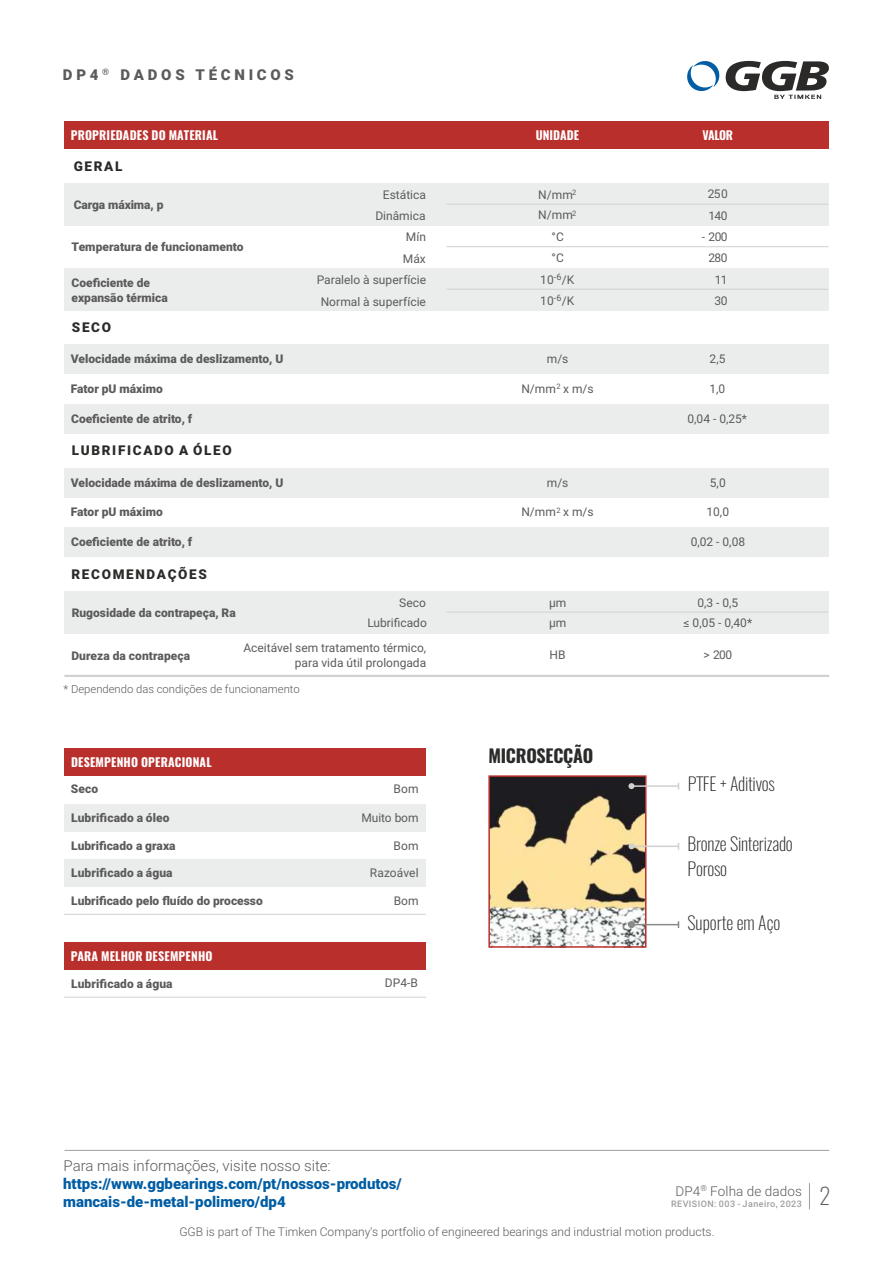
<style>
.page{position:relative;width:893px;height:1263px;background:#fff}
.page>*{position:absolute;margin:0;border:0;box-sizing:border-box;transform-origin:0 0}
.t1{font:200 22.5px "Oswald";color:#5b5b5b}
.t2{font:200 18px/24.5px "Oswald";letter-spacing:-.015em;color:#2b2a29}
.t3{font:700 18px "Oswald";letter-spacing:-.015em;color:#2b2a29}
.t4{font:900 15px/18px "Roboto";color:#005da4}
.t5{font:300 15px "Roboto";color:#5b5b5b}
.t6{font:900 15px "Roboto";letter-spacing:.25em;color:#5b5b5b}
.t7{font:900 13.5px "Roboto";letter-spacing:.125em;color:#2b2a29}
.t8{font:300 13.5px "Roboto";letter-spacing:.01em;color:#5b5b5b}
.t9{font:900 12px/15px "Roboto";color:#5b5b5b}
.t10{font:12px/20.2px "Roboto";color:#5b5b5b;text-align:right}
.t11{font:300 12px "Roboto";color:#5b5b5b}
.t12{font:700 12px "Oswald";letter-spacing:.015em;color:#fefefe}
.t13{font:300 11.25px "Roboto";color:#5b5b5b}
.t14{font:500 9px "Roboto";letter-spacing:.05em;color:#9d9e9e}
.t15{font:9px "Roboto";color:#5b5b5b}
.t16{font:7.5px "Roboto";color:#5b5b5b}
</style>
<div class="page">
<div style="left:64px;top:591px;width:764px;height:42px;background:#ebecec"></div>
<div style="left:64px;top:404px;width:764px;height:30px;background:#ebecec"></div>
<div style="left:64px;top:527px;width:764px;height:30px;background:#ebecec"></div>
<div style="left:64px;top:344px;width:764px;height:30px;background:#ebecec"></div>
<div style="left:64px;top:468px;width:764px;height:29px;background:#ebecec"></div>
<div style="left:64px;top:183px;width:764px;height:42px;background:#ebecec"></div>
<div style="left:64px;top:268px;width:764px;height:42px;background:#ebecec"></div>
<div style="left:64px;top:121px;width:765px;height:28px;background:#b92f2c"></div>
<hr style="left:446px;top:246px;width:382px;height:1px;background:#cfd0d0">
<hr style="left:446px;top:612px;width:382px;height:1px;background:#cfd0d0">
<hr style="left:446px;top:289px;width:382px;height:1px;background:#cfd0d0">
<hr style="left:446px;top:204px;width:382px;height:1px;background:#cfd0d0">
<hr style="left:64px;top:675px;width:765px;height:2px;background:#cfd0d0">
<div style="left:64px;top:859px;width:362px;height:28px;background:#ebecec"></div>
<div style="left:64px;top:804px;width:362px;height:27px;background:#ebecec"></div>
<div style="left:64px;top:748px;width:362px;height:28px;background:#b92f2c"></div>
<div style="left:64px;top:942px;width:362px;height:27px;background:#b92f2c"></div>
<hr style="left:64px;top:914px;width:362px;height:1px;background:#cfd0d0">
<hr style="left:64px;top:997px;width:362px;height:1px;background:#cfd0d0">
<img style="left:491px;top:778px;width:152px;height:167px">
<div style="left:488px;top:775px;width:158px;height:173px;border:2px solid #b92f2c"></div>
<hr style="left:631px;top:924px;width:47px;height:1px;background:#898989">
<div style="left:628px;top:921px;width:7px;height:7px;background:#898989;border:1px solid #898989;border-radius:50%"></div>
<hr style="left:631px;top:785px;width:47px;height:2px;background:#cfd0d0">
<svg style="left:628px;top:783px;width:6px;height:6px"></svg>
<hr style="left:631px;top:845px;width:47px;height:2px;background:#cfd0d0">
<svg style="left:628px;top:843px;width:6px;height:6px"></svg>
<hr style="left:65px;top:1150px;width:764px;height:1px;background:#9d9e9e">
<svg style="left:809px;top:1183px;width:1px;height:26px"></svg>
<svg style="left:687px;top:60px;width:142px;height:39px"></svg>
<p class="t6" style="left:90px;top:69px;width:10px">4</p>
<p class="t6" style="left:121px;top:69px;width:175px">DADOS TÉCNICOS</p>
<p class="t6" style="left:63px;top:69px;width:48px">DP <sup>®</sup></p>
<p class="t12" style="left:71px;top:127px;width:149px">PROPRIEDADES DO MATERIAL</p>
<p class="t12" style="left:536px;top:127px;width:45px">UNIDADE</p>
<p class="t12" style="left:703px;top:127px;width:32px">VALOR</p>
<p class="t7" style="left:74px;top:161px;width:50px">GERAL</p>
<p class="t9" style="left:74px;top:199px;width:91px">Carga máxima, p</p>
<p class="t10" style="left:708px;top:185px;width:22px">250</p>
<p class="t10" style="left:538px;top:186px;width:36px">N/mm</p>
<p class="t16" style="left:572px;top:189px;width:6px">2</p>
<p class="t10" style="left:375px;top:186px;width:52px;line-height:20.7px">Estática<br>Dinâmica</p>
<p class="t10" style="left:538px;top:206px;width:36px">N/mm</p>
<p class="t16" style="left:572px;top:210px;width:6px">2</p>
<p class="t10" style="left:708px;top:206px;width:21px">140</p>
<p class="t10" style="left:406px;top:228px;width:22px">Mín</p>
<p class="t10" style="left:551px;top:228px;width:14px">°C</p>
<p class="t10" style="left:702px;top:228px;width:27px">- 200</p>
<p class="t10" style="left:715px;top:271px;width:14px">11</p>
<p class="t9" style="left:72px;top:241px;width:174px">Temperatura de funcionamento</p>
<p class="t9" style="left:72px;top:276px;width:98px">Coeficiente de expansão térmica</p>
<p class="t10" style="left:317px;top:271px;width:111px">Paralelo à superfície</p>
<p class="t15" style="left:554px;top:273px;width:9px">-6</p>
<p class="t10" style="left:551px;top:249px;width:14px">°C</p>
<p class="t10" style="left:708px;top:249px;width:21px">280</p>
<p class="t10" style="left:715px;top:292px;width:14px">30</p>
<p class="t10" style="left:403px;top:250px;width:24px">Máx</p>
<p class="t10" style="left:321px;top:293px;width:107px">Normal à superfície</p>
<p class="t10" style="left:540px;top:271px;width:36px">10 /K</p>
<p class="t15" style="left:554px;top:294px;width:9px">-6</p>
<p class="t10" style="left:540px;top:292px;width:36px">10 /K</p>
<p class="t7" style="left:72px;top:322px;width:41px">SECO</p>
<p class="t9" style="left:71px;top:353px;width:214px">Velocidade máxima de deslizamento, U</p>
<p class="t9" style="left:71px;top:382px;width:93px">Fator pU máximo</p>
<p class="t9" style="left:71px;top:412px;width:123px">Coeficiente de atrito, f</p>
<p class="t7" style="left:72px;top:445px;width:161px">LUBRIFICADO A ÓLEO</p>
<p class="t9" style="left:71px;top:476px;width:214px">Velocidade máxima de deslizamento, U</p>
<p class="t9" style="left:71px;top:506px;width:93px">Fator pU máximo</p>
<p class="t9" style="left:71px;top:536px;width:123px">Coeficiente de atrito, f</p>
<p class="t10" style="left:547px;top:350px;width:23px">m/s</p>
<p class="t10" style="left:710px;top:350px;width:17px">2,5</p>
<p class="t10" style="left:521px;top:380px;width:74px">N/mm<sup>2</sup> x m/s</p>
<p class="t10" style="left:709px;top:380px;width:17px">1,0</p>
<p class="t10" style="left:687px;top:410px;width:61px">0,04 - 0,25*</p>
<p class="t10" style="left:547px;top:473px;width:23px">m/s</p>
<p class="t10" style="left:710px;top:474px;width:17px">5,0</p>
<p class="t10" style="left:521px;top:503px;width:74px">N/mm<sup>2</sup> x m/s</p>
<p class="t10" style="left:706px;top:503px;width:24px">10,0</p>
<p class="t10" style="left:691px;top:533px;width:56px">0,02 - 0,08</p>
<p class="t7" style="left:71px;top:568px;width:137px">RECOMENDAÇÕES</p>
<p class="t9" style="left:72px;top:606px;width:166px">Rugosidade da contrapeça, Ra</p>
<p class="t10" style="left:549px;top:594px;width:19px;text-align:left">μm μm</p>
<p class="t10" style="left:683px;top:594px;width:70px;text-align:center">0,3 - 0,5<br>≤ 0,05 - 0,40*</p>
<p class="t9" style="left:71px;top:649px;width:120px">Dureza da contrapeça</p>
<p class="t10" style="left:549px;top:646px;width:18px">HB</p>
<p class="t10" style="left:703px;top:646px;width:30px">&gt; 200</p>
<p class="t13" style="left:64px;top:684px;width:238px">* Dependendo das condições de funcionamento</p>
<p class="t10" style="left:367px;top:594px;width:61px">Seco<br>Lubrificado</p>
<p class="t10" style="left:243px;top:642px;width:184px;line-height:15px">Aceitável sem tratamento térmico, para vida útil prolongada</p>
<p class="t12" style="left:71px;top:754px;width:142px">DESEMPENHO OPERACIONAL</p>
<p class="t9" style="left:71px;top:782px;width:29px">Seco</p>
<p class="t9" style="left:71px;top:811px;width:100px">Lubrificado a óleo</p>
<p class="t9" style="left:71px;top:839px;width:106px">Lubrificado a graxa</p>
<p class="t9" style="left:71px;top:867px;width:103px">Lubrificado a água</p>
<p class="t9" style="left:71px;top:894px;width:193px">Lubrificado pelo fluído do processo</p>
<p class="t12" style="left:71px;top:947px;width:143px">PARA MELHOR DESEMPENHO</p>
<p class="t9" style="left:71px;top:977px;width:103px">Lubrificado a água</p>
<p class="t10" style="left:394px;top:780px;width:27px">Bom</p>
<p class="t10" style="left:362px;top:809px;width:58px">Muito bom</p>
<p class="t10" style="left:394px;top:836px;width:27px">Bom</p>
<p class="t10" style="left:370px;top:864px;width:50px">Razoável</p>
<p class="t10" style="left:394px;top:892px;width:26px">Bom</p>
<p class="t10" style="left:385px;top:974px;width:35px">DP4-B</p>
<h2 class="t3" style="left:488px;top:744px;width:106px">MICROSECÇÃO</h2>
<h2 class="t2" style="left:688px;top:771px;width:89px">PTFE + Aditivos</h2>
<h2 class="t2" style="left:688px;top:832px;width:107px">Bronze Sinterizado<br>Poroso</h2>
<h2 class="t2" style="left:687px;top:910px;width:94px">Suporte em Aço</h2>
<p class="t5" style="left:64px;top:1160px;width:269px">Para mais informações, visite nosso site:</p>
<p class="t4" style="left:63px;top:1176px;width:340px">https://www.ggbearings.com/pt/nossos-produtos/ mancais-de-metal-polimero/dp4</p>
<p class="t11" style="left:179px;top:1226px;width:537px">GGB is part of The Timken Company's portfolio of engineered bearings and industrial motion products.</p>
<p class="t8" style="left:675px;top:1185px;width:128px">DP <sup>®</sup>4 Folha de dados</p>
<p class="t14" style="left:671px;top:1200px;width:132px">REVISION: 003 - Janeiro, 2023</p>
<h1 class="t1" style="left:820px;top:1180px;width:13px">2</h1>
</div>
